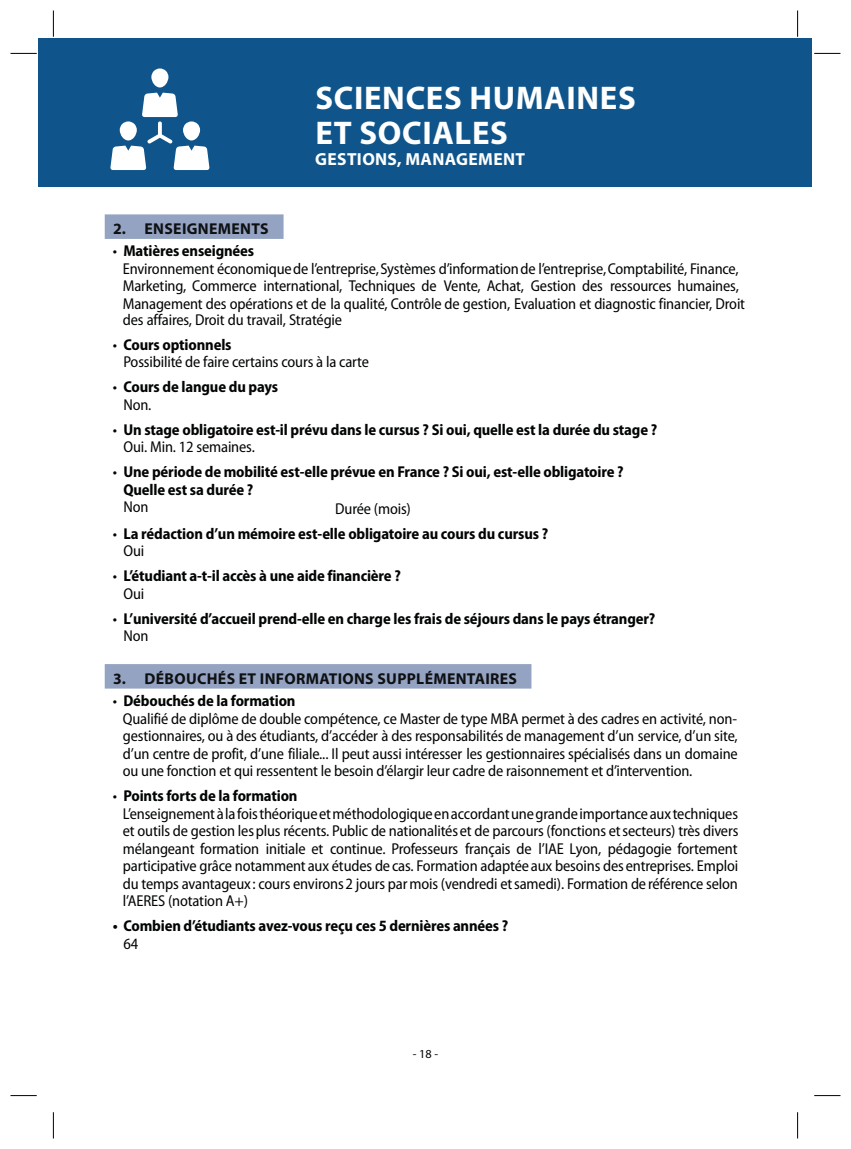
<style>
.page{position:relative;width:851px;height:1149px;background:#fff}
.page>*{position:absolute;margin:0;border:0;box-sizing:border-box;transform-origin:0 0}
.t1{font:700 32.9px/34.6px "Myriad Pro";letter-spacing:.02em;color:#fff}
.t2{font:700 17.5px "Myriad Pro";letter-spacing:.02em;color:#fff}
.t3{font:semi-condensed 15.75px/17.5px "Myriad Pro";letter-spacing:-.01em;color:#030505}
.t4{font:700 semi-condensed 15.75px/17.5px "Myriad Pro";letter-spacing:-.01em;color:#030505}
.t5{font:700 15.75px "Myriad Pro";letter-spacing:.02em;color:#0e1012}
.t6{font:12.25px "Myriad Pro";color:#030505}
.s1{font-weight:700}
.s2{font-weight:400}
</style>
<div class="page">
<div style="left:105px;top:214px;width:179px;height:25px;background:#94a3c2"></div>
<div style="left:105px;top:664px;width:426px;height:24px;background:#94a3c2"></div>
<div style="left:38px;top:39px;width:774px;height:148px;background:#0f558b"></div>
<svg style="left:110px;top:68px;width:99px;height:102px"></svg>
<svg style="left:10px;top:53px;width:27px;height:1px"></svg>
<svg style="left:53px;top:10px;width:1px;height:27px"></svg>
<svg style="left:797px;top:10px;width:1px;height:27px"></svg>
<svg style="left:814px;top:53px;width:26px;height:1px"></svg>
<svg style="left:10px;top:1095px;width:27px;height:1px"></svg>
<svg style="left:53px;top:1112px;width:1px;height:26px"></svg>
<svg style="left:814px;top:1095px;width:26px;height:1px"></svg>
<svg style="left:797px;top:1112px;width:1px;height:26px"></svg>
<h1 class="t1" style="left:315px;top:84px;width:322px">SCIENCES HUMAINES<br>ET SOCIALES</h1>
<p class="t2" style="left:315px;top:152px;width:211px">GESTIONS, MANAGEMENT</p>
<p class="t5" style="left:113px;top:222px;width:157px">2. ENSEIGNEMENTS</p>
<p class="t3" style="left:123px;top:244px;width:624px;text-indent:-10px">• <span class="s1">Matières enseignées<br></span>Environnement économiquede l’entreprise,Systèmes d’informationde l’entreprise,Comptabilité, Finance, Marketing, Commerce international, Techniques de Vente, Achat, Gestion des ressources humaines, Management des opérations et de la qualité, Contrôle de gestion, Evaluation et diagnostic financier, Droit</p>
<p class="t3" style="left:123px;top:312px;width:221px">des affaires, Droit du travail, Stratégie</p>
<p class="t3" style="left:123px;top:337px;width:247px;text-indent:-11px">• <span class="s1">Cours optionnels<br></span>Possibilité de faire certains cours à la carte</p>
<p class="t4" style="left:123px;top:379px;width:156px;text-indent:-11px"><span class="s2">•</span> Cours de langue du pays<br><span class="s2">Non.</span></p>
<p class="t4" style="left:123px;top:422px;width:535px;text-indent:-11px"><span class="s2">•</span> Un stage obligatoire est-il prévu dans le cursus ? Si oui, quelle est la durée du stage ?<br><span class="s2">Oui. Min. 12 semaines.</span></p>
<p class="t4" style="left:123px;top:464px;width:502px;text-indent:-11px"><span class="s2">•</span> Une période de mobilité est-elle prévue en France ? Si oui, est-elle obligatoire ?<br>Quelle est sa durée ?</p>
<p class="t3" style="left:123px;top:499px;width:27px">Non</p>
<p class="t3" style="left:335px;top:501px;width:77px">Durée (mois)</p>
<p class="t4" style="left:123px;top:526px;width:426px;text-indent:-11px"><span class="s2">•</span> La rédaction d’un mémoire est-elle obligatoire au cours du cursus ?<br><span class="s2">Oui</span></p>
<p class="t4" style="left:123px;top:568px;width:279px;text-indent:-11px"><span class="s2">•</span> L’étudiant a-t-il accès à une aide financière ?<br><span class="s2">Oui</span></p>
<p class="t4" style="left:123px;top:611px;width:533px;text-indent:-11px"><span class="s2">•</span> L’université d’accueil prend-elle en charge les frais de séjours dans le pays étranger?<br><span class="s2">Non</span></p>
<p class="t5" style="left:113px;top:672px;width:405px">3. DÉBOUCHÉS ET INFORMATIONS SUPPLÉMENTAIRES</p>
<p class="t3" style="left:123px;top:693px;width:616px;text-indent:-10px">• <span class="s1">Débouchés de la formation<br></span>Qualifié de diplôme de double compétence, ce Master de type MBA permet à des cadres en activité, non&shy;gestionnaires, ou à des étudiants, d’accéder à des responsabilités de management d’un service, d’un site, d’un centre de profit, d’une filiale... Il peut aussi intéresser les gestionnaires spécialisés dans un domaine ou une fonction et qui ressentent le besoin d’élargir leur cadre de raisonnement et d’intervention.</p>
<p class="t3" style="left:123px;top:788px;width:617px;text-indent:-10px">• <span class="s1">Points forts de la formation </span>L’enseignementàlafoisthéoriqueetméthodologiqueenaccordantunegrandeimportanceauxtechniques et outils de gestion lesplus récents. Public de nationalitéset de parcours (fonctions etsecteurs) très divers mélangeant formation initiale et continue. Professeurs français de l’IAE Lyon, pédagogie fortement participative grâce notamment aux études de cas. Formation adaptée aux besoins des entreprises. Emploi du temps avantageux: cours environs 2 jours parmois (vendredi etsamedi). Formation de référence selon l’AERES (notation A+)</p>
<p class="t4" style="left:113px;top:918px;width:397px">• Combien d’étudiants avez-vous reçu ces 5 dernières années ?</p>
<p class="t3" style="left:123px;top:936px;width:16px">64</p>
<p class="t6" style="left:413px;top:1048px;width:27px">-18-</p>
</div>
